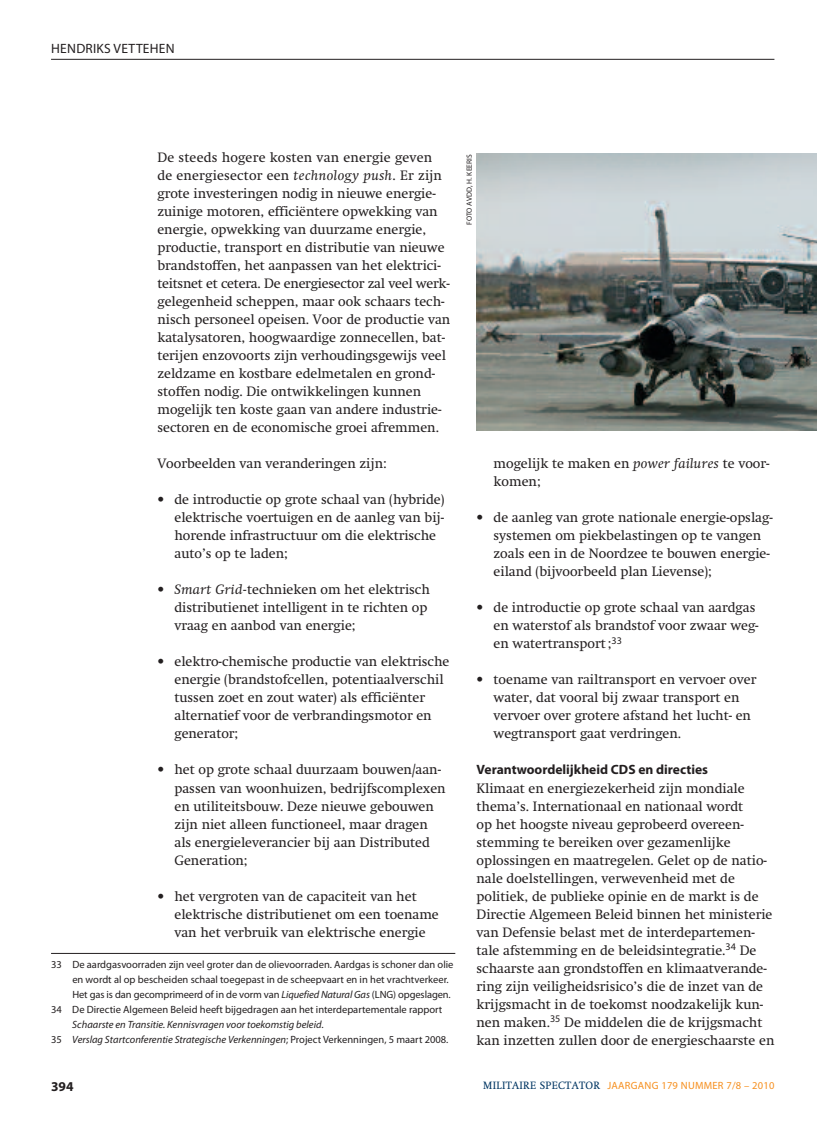
<style>
.page{position:relative;width:817px;height:1136px;background:#fff}
.page>*{position:absolute;margin:0;border:0;box-sizing:border-box;transform-origin:0 0}
.t1{font:13.5px/18px "Swift";color:#231f20}
.t2{font:700 13.5px "Myriad Pro";color:#231f20}
.t3{font:13.5px "Myriad Pro";letter-spacing:.02em;color:#231f20}
.t4{font:10.5px "Myriad Pro";color:#231f20}
.t5{font:italic 10.5px "Myriad Pro";color:#231f20}
.t6{font:10.5px "Myriad Pro";letter-spacing:.025em;color:#f68f1e}
.t7{font:7.5px "Myriad Pro";letter-spacing:.02em;color:#231f20}
.s1{font-style:italic}
.s2{font-style:normal}
.s3{font-family:"Swift";color:#003562}
</style>
<div class="page">
<hr style="left:51px;top:59px;width:723px;height:1px;background:#231f20">
<hr style="left:51px;top:953px;width:404px;height:1px;background:#231f20">
<img style="left:476px;top:154px;width:340px;height:276px">
<p class="t3" style="left:51px;top:43px;width:125px">HENDRIKS VETTEHEN</p>
<p class="t1" style="left:157px;top:150px;width:294px">De steeds hogere kosten van energie geven de energiesector een <span class="s1">technology push</span>. Er zijn grote investeringen nodig in nieuwe energie&shy;zuinige motoren, efficiëntere opwekking van energie, opwekking van duurzame energie, productie, transport en distributie van nieuwe brandstoffen, het aanpassen van het elektrici&shy;teitsnet et cetera. De energiesector zal veel werk&shy;gelegenheid scheppen, maar ook schaars tech&shy;nisch personeel opeisen. Voor de productie van katalysatoren, hoogwaardige zonnecellen, bat&shy;terijen enzovoorts zijn verhoudingsgewijs veel zeldzame en kostbare edelmetalen en grond&shy;stoffen nodig. Die ontwikkelingen kunnen mogelijk ten koste gaan van andere industrie&shy;sectoren en de economische groei afremmen.</p>
<p class="t1" style="left:157px;top:456px;width:231px">Voorbeelden van veranderingen zijn:</p>
<p class="t1" style="left:174px;top:492px;width:271px;text-indent:-17px">• de introductie op grote schaal van (hybride) elektrische voertuigen en de aanleg van bij&shy;horende infrastructuur om die elektrische auto’s op te laden;</p>
<p class="t1" style="left:174px;top:582px;width:257px;text-indent:-17px">• <span class="s1">Smart Grid-</span>technieken om het elektrisch distributienet intelligent in te richten op vraag en aanbod van energie;</p>
<p class="t1" style="left:174px;top:654px;width:276px;text-indent:-17px">• elektro-chemische productie van elektrische energie (brandstofcellen, potentiaalverschil tussen zoet en zout water) als efficiënter alternatief voor de verbrandingsmotor en generator;</p>
<p class="t1" style="left:174px;top:762px;width:273px;text-indent:-17px">• het op grote schaal duurzaam bouwen/aan&shy;passen van woonhuizen, bedrijfscomplexen en utiliteitsbouw. Deze nieuwe gebouwen zijn niet alleen functioneel, maar dragen als energieleverancier bij aan Distributed Generation;</p>
<p class="t1" style="left:174px;top:888px;width:266px;text-indent:-17px">• het vergroten van de capaciteit van het elektrische distributienet om een toename van het verbruik van elektrische energie</p>
<p class="t4" style="left:51px;top:960px;width:404px">33 De aardgasvoorraden zijn veel groter dan de olievoorraden. Aardgas is schoner dan olie</p>
<p class="t4" style="left:72px;top:975px;width:378px">en wordt al op bescheiden schaal toegepast in de scheepvaart en in het vrachtverkeer.</p>
<p class="t4" style="left:72px;top:990px;width:380px">Het gas is dan gecomprimeerd of in de vorm van <span class="s1">Liquefied Natural Gas</span> (LNG) opgeslagen.</p>
<p class="t4" style="left:51px;top:1005px;width:393px">34 De Directie Algemeen Beleid heeft bijgedragen aan het interdepartementale rapport</p>
<p class="t5" style="left:72px;top:1020px;width:253px">Schaarste en Transitie. Kennisvragen voor toekomstig beleid<span class="s2">.</span></p>
<p class="t5" style="left:51px;top:1035px;width:399px"><span class="s2">35</span> Verslag Startconferentie Strategische Verkenningen<span class="s2">; Project Verkenningen, 5 maart 2008.</span></p>
<p class="t7" style="left:466px;top:225px;width:73px;rotate:-90deg">FOTO AVDD, H. KEERIS</p>
<p class="t1" style="left:493px;top:456px;width:277px">mogelijk te maken en <span class="s1">power failures</span> te voor&shy;komen;</p>
<p class="t1" style="left:493px;top:510px;width:280px;text-indent:-17px">• de aanleg van grote nationale energie-opslag&shy;systemen om piekbelastingen op te vangen zoals een in de Noordzee te bouwen energie&shy;eiland (bijvoorbeeld plan Lievense);</p>
<p class="t1" style="left:493px;top:600px;width:266px;text-indent:-17px">• de introductie op grote schaal van aardgas en waterstof als brandstof voor zwaar weg&shy;en watertransport ;<sup>33</sup></p>
<p class="t1" style="left:493px;top:672px;width:264px;text-indent:-17px">• toename van railtransport en vervoer over water, dat vooral bij zwaar transport en vervoer over grotere afstand het lucht- en wegtransport gaat verdringen.</p>
<p class="t2" style="left:476px;top:764px;width:233px">Verantwoordelijkheid CDS en directies</p>
<p class="t1" style="left:476px;top:780px;width:299px">Klimaat en energiezekerheid zijn mondiale thema’s. Internationaal en nationaal wordt<br>op het hoogste niveau geprobeerd overeen&shy;stemming te bereiken over gezamenlijke oplossingen en maatregelen. Gelet op de natio&shy;nale doelstellingen, verwevenheid met de politiek, de publieke opinie en de markt is de Directie Algemeen Beleid binnen het ministerie van Defensie belast met de interdepartemen&shy;tale afstemming en de beleidsintegratie.<sup>34</sup> De schaarste aan grondstoffen en klimaatverande&shy;ring zijn veiligheidsrisico’s die de inzet van de krijgsmacht in de toekomst noodzakelijk kun&shy;nen maken.<sup>35</sup> De middelen die de krijgsmacht kan inzetten zullen door de energieschaarste en</p>
<p class="t2" style="left:51px;top:1081px;width:24px">394</p>
<p class="t6" style="left:483px;top:1080px;width:292px"><span class="s3">MILITAIRE SPECTATOR</span> JAARGANG 179 NUMMER 7/8 – 2010</p>
</div>
